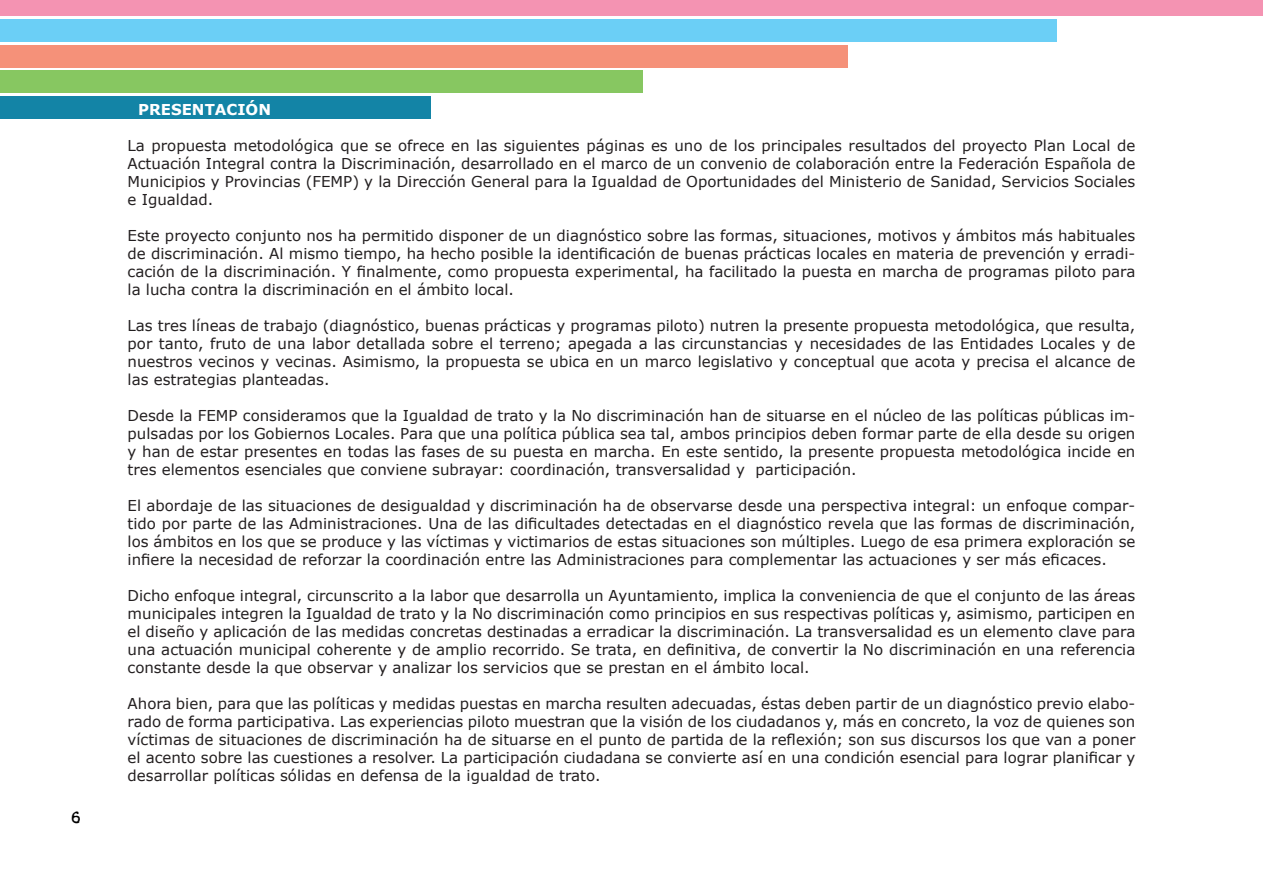
<style>
.page{position:relative;width:1263px;height:893px;background:#fff}
.page>*{position:absolute;margin:0;border:0;box-sizing:border-box;transform-origin:0 0}
.t1{font:700 18px "Ieicester";color:#000}
.t2{font:15px/18px "Verdana";color:#231f20;text-align:justify}
.t3{font:700 15px "Verdana";color:#fff}
</style>
<div class="page">
<div style="left:0;top:97px;width:431px;height:22px;background:#1384a6"></div>
<div style="left:0;top:71px;width:642px;height:22px;background:#87c761"></div>
<div style="left:0;top:45px;width:848px;height:22px;background:#f59179"></div>
<div style="left:0;top:19px;width:1057px;height:22px;background:#6bcff6"></div>
<div style="left:0;top:0;width:1263px;height:16px;background:#f493b2"></div>
<p class="t1" style="left:71px;top:808px;width:11px">6</p>
<p class="t3" style="left:138px;top:98px;width:134px">PRESENTACIÓN</p>
<p class="t2" style="left:128px;top:136px;width:1009px">La propuesta metodológica que se ofrece en las siguientes páginas es uno de los principales resultados del proyecto Plan Local de Actuación Integral contra la Discriminación, desarrollado en el marco de un convenio de colaboración entre la Federación Española de Municipios y Provincias (FEMP) y la Dirección General para la Igualdad de Oportunidades del Ministerio de Sanidad, Servicios Sociales e Igualdad.</p>
<p class="t2" style="left:128px;top:226px;width:1009px">Este proyecto conjunto nos ha permitido disponer de un diagnóstico sobre las formas, situaciones, motivos y ámbitos más habituales de discriminación. Al mismo tiempo, ha hecho posible la identificación de buenas prácticas locales en materia de prevención y erradi&shy;cación de la discriminación. Y finalmente, como propuesta experimental, ha facilitado la puesta en marcha de programas piloto para la lucha contra la discriminación en el ámbito local.</p>
<p class="t2" style="left:128px;top:316px;width:1009px">Las tres líneas de trabajo (diagnóstico, buenas prácticas y programas piloto) nutren la presente propuesta metodológica, que resulta, por tanto, fruto de una labor detallada sobre el terreno; apegada a las circunstancias y necesidades de las Entidades Locales y de nuestros vecinos y vecinas. Asimismo, la propuesta se ubica en un marco legislativo y conceptual que acota y precisa el alcance de las estrategias planteadas.</p>
<p class="t2" style="left:128px;top:406px;width:1009px">Desde la FEMP consideramos que la Igualdad de trato y la No discriminación han de situarse en el núcleo de las políticas públicas im&shy;pulsadas por los Gobiernos Locales. Para que una política pública sea tal, ambos principios deben formar parte de ella desde su origen y han de estar presentes en todas las fases de su puesta en marcha. En este sentido, la presente propuesta metodológica incide en tres elementos esenciales que conviene subrayar: coordinación, transversalidad y participación.</p>
<p class="t2" style="left:128px;top:496px;width:1009px">El abordaje de las situaciones de desigualdad y discriminación ha de observarse desde una perspectiva integral: un enfoque compar&shy;tido por parte de las Administraciones. Una de las dificultades detectadas en el diagnóstico revela que las formas de discriminación, los ámbitos en los que se produce y las víctimas y victimarios de estas situaciones son múltiples. Luego de esa primera exploración se infiere la necesidad de reforzar la coordinación entre las Administraciones para complementar las actuaciones y ser más eficaces.</p>
<p class="t2" style="left:128px;top:586px;width:1009px">Dicho enfoque integral, circunscrito a la labor que desarrolla un Ayuntamiento, implica la conveniencia de que el conjunto de las áreas municipales integren la Igualdad de trato y la No discriminación como principios en sus respectivas políticas y, asimismo, participen en el diseño y aplicación de las medidas concretas destinadas a erradicar la discriminación. La transversalidad es un elemento clave para una actuación municipal coherente y de amplio recorrido. Se trata, en definitiva, de convertir la No discriminación en una referencia constante desde la que observar y analizar los servicios que se prestan en el ámbito local.</p>
<p class="t2" style="left:128px;top:694px;width:1009px">Ahora bien, para que las políticas y medidas puestas en marcha resulten adecuadas, éstas deben partir de un diagnóstico previo elabo&shy;rado de forma participativa. Las experiencias piloto muestran que la visión de los ciudadanos y, más en concreto, la voz de quienes son víctimas de situaciones de discriminación ha de situarse en el punto de partida de la reflexión; son sus discursos los que van a poner el acento sobre las cuestiones a resolver. La participación ciudadana se convierte así en una condición esencial para lograr planificar y desarrollar políticas sólidas en defensa de la igualdad de trato.</p>
</div>
